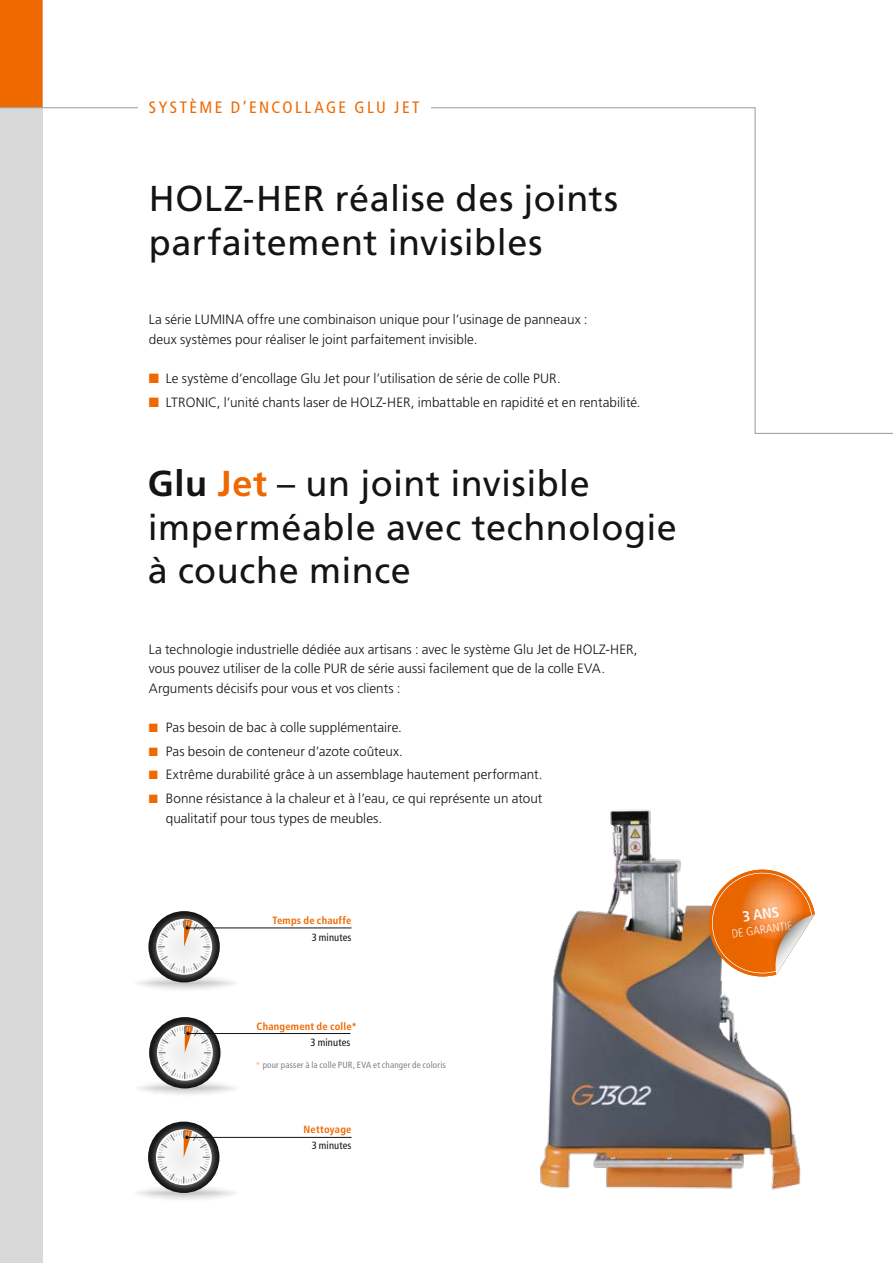
<style>
.page{position:relative;width:893px;height:1263px;background:#fff}
.page>*{position:absolute;margin:0;border:0;box-sizing:border-box;transform-origin:0 0}
.t1{font:36px/43.5px "Frutiger";letter-spacing:.015em;color:#141414}
.t2{font:condensed 16.5px "Frutiger";letter-spacing:.15em;color:#ef6800}
.t3{font:700 condensed 15px "Frutiger";color:#fff}
.t4{font:300 13.5px/19.5px "Frutiger";letter-spacing:.005em;color:#141414}
.t5{font:300 condensed 12px "Frutiger";color:#f8f8f8}
.t6{font:700 condensed 10.5px "Frutiger";letter-spacing:.02em;color:#ef6800}
.t7{font:condensed 10.5px "Frutiger";letter-spacing:.015em;color:#141414}
.t8{font:condensed 9px "Frutiger";letter-spacing:.02em;color:#818281}
.s1{color:#ef6800}
.s2{font-weight:700}
.s3{font-weight:700;color:#ef6800}
.s4{font-weight:300;font-stretch:normal;color:#ff9f58}
.s5{color:#f6f6f6}
.s6{color:#f7f7f7}
.s7{color:#fdfdfd}
.s8{color:#f1f1f1}
.s9{color:#f9f9f9}
</style>
<div class="page">
<img style="left:540px;top:809px;width:261px;height:381px">
<div style="left:0;top:0;width:43px;height:1263px;background:#d9d9da"></div>
<div style="left:0;top:0;width:43px;height:107px;background:#ef6800"></div>
<svg style="left:0;top:107px;width:893px;height:327px"></svg>
<div style="left:138px;top:100px;width:292px;height:12px;background:#fff"></div>
<svg style="left:132px;top:972px;width:108px;height:22px"></svg>
<svg style="left:148px;top:911px;width:72px;height:71px"></svg>
<hr style="left:187px;top:927px;width:164px;height:1px;background:#141414">
<svg style="left:157px;top:919px;width:54px;height:55px"></svg>
<svg style="left:132px;top:1182px;width:107px;height:22px"></svg>
<svg style="left:148px;top:1121px;width:71px;height:72px"></svg>
<hr style="left:187px;top:1137px;width:164px;height:1px;background:#141414">
<svg style="left:157px;top:1130px;width:54px;height:54px"></svg>
<svg style="left:133px;top:1077px;width:107px;height:21px"></svg>
<svg style="left:149px;top:1017px;width:71px;height:71px"></svg>
<hr style="left:188px;top:1033px;width:162px;height:1px;background:#141414">
<svg style="left:158px;top:1025px;width:54px;height:55px"></svg>
<svg style="left:709px;top:870px;width:106px;height:106px"></svg>
<p class="t2" style="left:149px;top:97px;width:272px">SYSTÈME D’ENCOLLAGE GLU JET</p>
<h1 class="t1" style="left:149px;top:177px;width:471px">HOLZ-HER réalise des joints parfaitement invisibles</h1>
<p class="t4" style="left:149px;top:310px;width:440px">La série LUMINA offre une combinaison unique pour l’usinage de panneaux : deux systèmes pour réaliser le joint parfaitement invisible.</p>
<p class="t4" style="left:149px;top:369px;width:413px"><span class="s1">■</span> Le système d’encollage Glu Jet pour l’utilisation de série de colle PUR.</p>
<p class="t4" style="left:149px;top:392px;width:493px"><span class="s1">■</span> LTRONIC, l’unité chants laser de HOLZ-HER, imbattable en rapidité et en rentabilité.</p>
<h1 class="t1" style="left:148px;top:462px;width:531px"><span class="s2">Glu</span> <span class="s3">Jet</span> – un joint invisible imperméable avec technologie à couche mince</h1>
<p class="t4" style="left:149px;top:639px;width:490px">La technologie industrielle dédiée aux artisans : avec le système Glu Jet de HOLZ-HER, vous pouvez utiliser de la colle PUR de série aussi facilement que de la colle EVA.<br>Arguments décisifs pour vous et vos clients :</p>
<p class="t4" style="left:149px;top:717px;width:255px"><span class="s1">■</span> Pas besoin de bac à colle supplémentaire.</p>
<p class="t4" style="left:149px;top:741px;width:256px"><span class="s1">■</span> Pas besoin de conteneur d’azote coûteux.</p>
<p class="t4" style="left:149px;top:765px;width:395px"><span class="s1">■</span> Extrême durabilité grâce à un assemblage hautement performant.</p>
<p class="t4" style="left:166px;top:789px;width:378px;text-indent:-17px"><span class="s1">■</span> Bonne résistance à la chaleur et à l’eau, ce qui représente un atout qualitatif pour tous types de meubles.</p>
<p class="t6" style="left:272px;top:914px;width:81px">Temps de chauffe</p>
<p class="t7" style="left:312px;top:931px;width:41px">3 minutes</p>
<p class="t6" style="left:257px;top:1020px;width:102px">Changement de colle*</p>
<p class="t7" style="left:311px;top:1036px;width:41px">3 minutes</p>
<p class="t8" style="left:256px;top:1060px;width:192px"><span class="s4">*</span> pour passer à la colle PUR, EVA et changer de coloris</p>
<p class="t6" style="left:304px;top:1123px;width:49px">Nettoyage</p>
<p class="t7" style="left:312px;top:1140px;width:41px">3 minutes</p>
<p class="t3" style="left:741px;top:908px;width:39px;rotate:-8deg">3 ANS</p>
<p class="t5" style="left:731px;top:927px;width:63px;rotate:-8deg"><span class="s5">D</span><span class="s6">E</span> GAR<span class="s7">AN</span><span class="s8">T</span><span class="s9">I</span><span class="s8">E</span></p>
</div>
